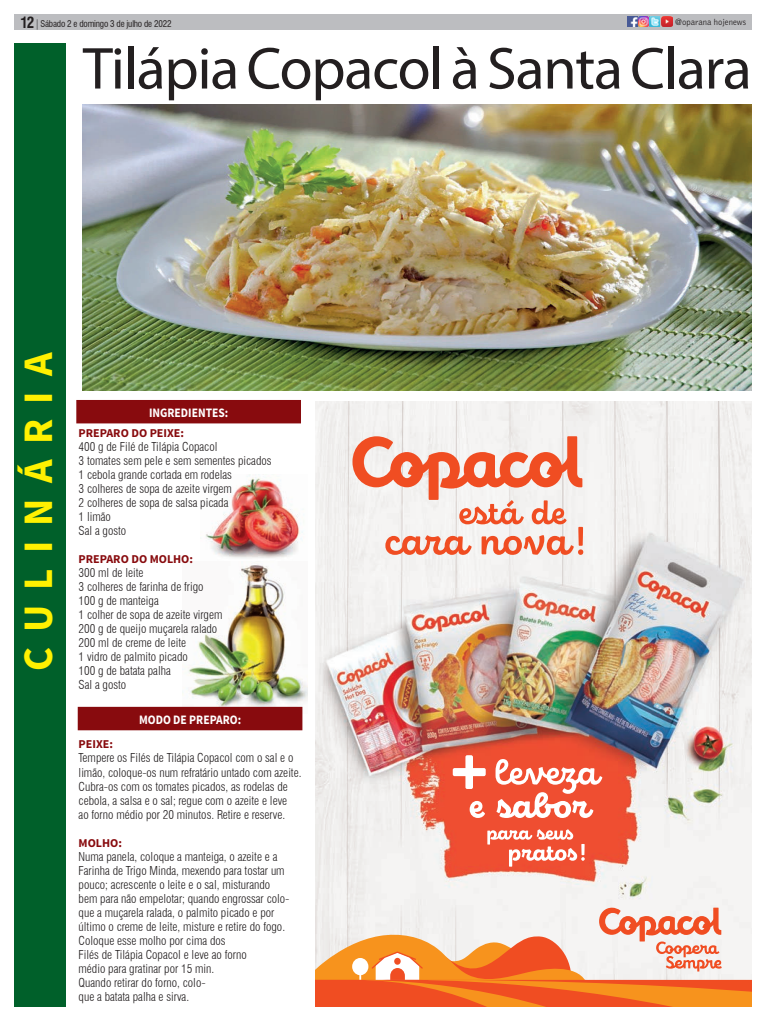
<style>
.page{position:relative;width:766px;height:1021px;background:#fff}
.page>*{position:absolute;margin:0;border:0;box-sizing:border-box;transform-origin:0 0}
.TITULO_PRINCIPAL{font:59.7px "Myriad Pro";letter-spacing:-.02em;color:#231f20}
.titulo_nsr{font:700 42px "Source Sans Pro";color:#fff101}
.Horoscopo{font:700 condensed 15px "Swiss 721 BT";color:#231f20}
.INGREDIENTES{font:700 12.9px "Source Sans Pro";color:#fff;scale:.89 1}
.Texto_Principal{font:300 condensed 12px/14px "Swiss 721 BT";color:#231f20}
.INGREDIENTES-2{font:700 12px "Source Sans Pro";color:#880b0e}
.Horoscopo-2{font:condensed 9px "Swiss 721 BT";letter-spacing:-.02em;color:#231f20}
.t1{font:300 9px "Bell Gothic";color:#231f20;scale:.96 1}
</style>
<div class="page">
<img style="left:206px;top:474px;width:97px;height:84px">
<img style="left:182px;top:564px;width:126px;height:150px">
<div style="left:14px;top:14px;width:737px;height:16px;background:#bcbdc0"></div>
<svg style="left:627px;top:17px;width:45px;height:10px"></svg>
<svg style="left:14px;top:43px;width:52px;height:964px"></svg>
<div style="left:15px;top:44px;width:51px;height:962px;background:#00602a"></div>
<img style="left:315px;top:401px;width:436px;height:506px">
<svg style="left:352px;top:436px;width:231px;height:119px"></svg>
<svg style="left:315px;top:907px;width:436px;height:99px"></svg>
<svg style="left:452px;top:755px;width:33px;height:34px"></svg>
<svg style="left:469px;top:801px;width:16px;height:17px"></svg>
<svg style="left:495px;top:759px;width:107px;height:59px"></svg>
<svg style="left:487px;top:829px;width:97px;height:37px"></svg>
<img style="left:83px;top:105px;width:668px;height:285px">
<div style="left:78px;top:706px;width:224px;height:24px;background:#880b0e"></div>
<div style="left:76px;top:400px;width:225px;height:23px;background:#880b0e"></div>
<p class="Horoscopo" style="left:21px;top:14px;width:15px">12</p>
<p class="Horoscopo-2" style="left:40px;top:19px;width:133px">Sábado 2 e domingo 3 de julho de 2022</p>
<p class="t1" style="left:675px;top:17px;width:75px">@oparana hojenews</p>
<p class="TITULO_PRINCIPAL" style="left:83px;top:32px;width:670px">Tilápia Copacol à Santa Clara</p>
<p class="titulo_nsr" style="left:11px;top:671px;width:320px;rotate:-90deg">C U L I N Á R I A</p>
<p class="INGREDIENTES" style="left:149px;top:404px;width:90px">INGREDIENTES:</p>
<p class="INGREDIENTES-2" style="left:79px;top:425px;width:107px">PREPARO DO PEIXE:</p>
<p class="Texto_Principal" style="left:79px;top:440px;width:140px">400 g de Filé de Tilápia Copacol</p>
<p class="Texto_Principal" style="left:79px;top:454px;width:194px">3 tomates sem pele e sem sementes picados</p>
<p class="Texto_Principal" style="left:79px;top:468px;width:155px">1 cebola grande cortada em rodelas</p>
<p class="Texto_Principal" style="left:79px;top:482px;width:155px">3 colheres de sopa de azeite virgem</p>
<p class="Texto_Principal" style="left:79px;top:496px;width:151px">2 colheres de sopa de salsa picada</p>
<p class="Texto_Principal" style="left:79px;top:510px;width:34px">1 limão</p>
<p class="Texto_Principal" style="left:79px;top:524px;width:49px">Sal a gosto</p>
<p class="INGREDIENTES-2" style="left:79px;top:551px;width:116px">PREPARO DO MOLHO:</p>
<p class="Texto_Principal" style="left:79px;top:566px;width:67px">300 ml de leite</p>
<p class="Texto_Principal" style="left:79px;top:580px;width:126px">3 colheres de farinha de frigo</p>
<p class="Texto_Principal" style="left:79px;top:594px;width:82px">100 g de manteiga</p>
<p class="Texto_Principal" style="left:79px;top:608px;width:145px">1 colher de sopa de azeite virgem</p>
<p class="Texto_Principal" style="left:79px;top:622px;width:140px">200 g de queijo muçarela ralado</p>
<p class="Texto_Principal" style="left:79px;top:636px;width:109px">200 ml de creme de leite</p>
<p class="Texto_Principal" style="left:79px;top:650px;width:111px">1 vidro de palmito picado</p>
<p class="Texto_Principal" style="left:79px;top:664px;width:94px">100 g de batata palha</p>
<p class="Texto_Principal" style="left:79px;top:678px;width:49px">Sal a gosto</p>
<p class="INGREDIENTES" style="left:139px;top:711px;width:116px">MODO DE PREPARO:</p>
<p class="INGREDIENTES-2" style="left:79px;top:736px;width:36px">PEIXE:</p>
<p class="Texto_Principal" style="left:79px;top:751px;width:224px">Tempere os Filés de Tilápia Copacol com o sal e o limão, coloque-os num refratário untado com azeite.<br>Cubra-os com os tomates picados, as rodelas de cebola, a salsa e o sal; regue com o azeite e leve<br>ao forno médio por 20 minutos. Retire e reserve.</p>
<p class="INGREDIENTES-2" style="left:79px;top:834px;width:45px">MOLHO:</p>
<p class="Texto_Principal" style="left:79px;top:849px;width:212px">Numa panela, coloque a manteiga, o azeite e a Farinha de Trigo Minda, mexendo para tostar um pouco; acrescente o leite e o sal, misturando bem para não empelotar; quando engrossar colo&shy;que a muçarela ralada, o palmito picado e por último o creme de leite, misture e retire do fogo.</p>
<p class="Texto_Principal" style="left:79px;top:933px;width:170px">Coloque esse molho por cima dos<br>Filés de Tilápia Copacol e leve ao forno médio para gratinar por 15 min.</p>
<p class="Texto_Principal" style="left:79px;top:975px;width:128px">Quando retirar do forno, colo&shy;que a batata palha e sirva.</p>
</div>
